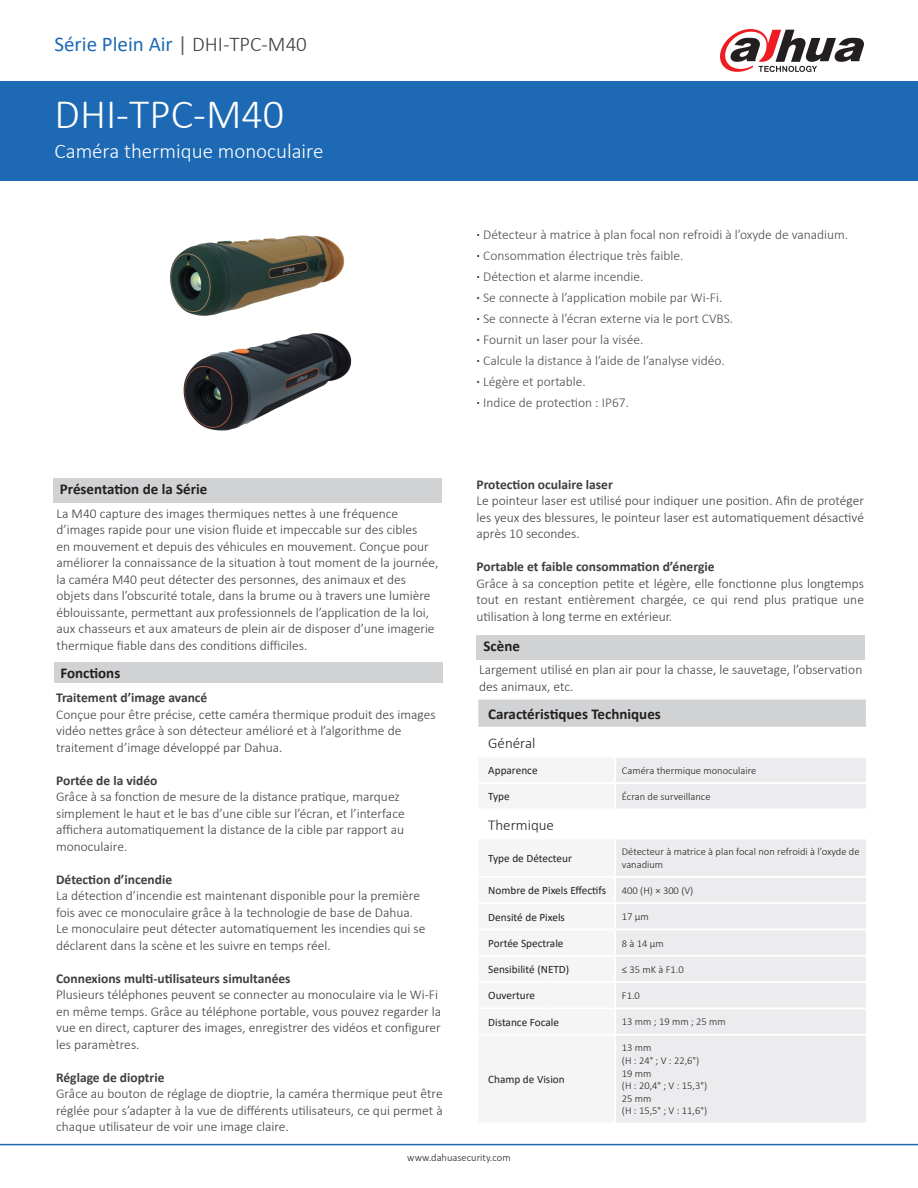
<style>
.page{position:relative;width:918px;height:1188px;background:#fff}
.page>*{position:absolute;margin:0;border:0;box-sizing:border-box;transform-origin:0 0}
.t1{font:300 42px "Calibri";color:#fff}
.t2{font:300 21px "Calibri";color:#fff}
.t3{font:21px "Calibri";color:#1e69b4}
.t4{font:700 15px "Calibri";color:#231f20}
.t5{font:300 15px "Calibri";color:#231f20}
.t6{font:300 13.5px/16.5px "Calibri";color:#3e3e3f}
.t7{font:300 13.5px "Calibri";color:#4a4b4c}
.t8{font:700 13.5px "Calibri";color:#3e3e3f}
.t9{font:11.25px "Calibri";color:#231f20}
.t10{font:300 10.5px/12.6px "Calibri";color:#231f20}
.s1{color:#636366}
.s2{font-weight:300;color:#3e3e3f}
.s3{font-weight:700;color:#3e3e3f}
</style>
<div class="page">
<div style="left:0;top:81px;width:918px;height:100px;background:#1e69b4"></div>
<hr style="left:0;top:1144px;width:918px;height:1px;background:#1e69b4">
<svg style="left:720px;top:29px;width:144px;height:43px"></svg>
<div style="left:54px;top:479px;width:388px;height:24px;background:#d1d2d4"></div>
<div style="left:476px;top:635px;width:389px;height:25px;background:#d1d2d4"></div>
<img style="left:170px;top:235px;width:175px;height:81px">
<img style="left:183px;top:333px;width:169px;height:98px">
<div style="left:616px;top:839px;width:250px;height:283px;background:#ececee"></div>
<div style="left:477px;top:982px;width:138px;height:26px;background:#f5f5f6"></div>
<div style="left:615px;top:982px;width:252px;height:26px;background:#ececee"></div>
<svg style="left:478px;top:700px;width:388px;height:108px"></svg>
<hr style="left:615px;top:876px;width:253px;height:2px;background:#fff">
<hr style="left:615px;top:902px;width:253px;height:2px;background:#fff">
<hr style="left:615px;top:929px;width:253px;height:1px;background:#fff">
<hr style="left:615px;top:955px;width:253px;height:2px;background:#fff">
<hr style="left:477px;top:981px;width:69px;height:2px;background:#fff">
<hr style="left:546px;top:981px;width:69px;height:2px;background:#fff">
<hr style="left:615px;top:981px;width:253px;height:2px;background:#fff">
<hr style="left:614px;top:983px;width:2px;height:24px;background:#fff">
<hr style="left:866px;top:983px;width:2px;height:24px;background:#fff">
<hr style="left:477px;top:1007px;width:69px;height:2px;background:#fff">
<hr style="left:546px;top:1007px;width:69px;height:2px;background:#fff">
<hr style="left:615px;top:1007px;width:253px;height:2px;background:#fff">
<hr style="left:615px;top:1034px;width:253px;height:2px;background:#fff">
<div style="left:54px;top:663px;width:389px;height:20px;background:#d1d2d4"></div>
<p class="t3" style="left:55px;top:30px;width:254px">Série Plein Air <span class="s1">|</span> <span class="s2">DHI-TPC-M40</span></p>
<p class="t1" style="left:55px;top:88px;width:231px">DHI-TPC-M40</p>
<p class="t2" style="left:55px;top:138px;width:270px">Caméra thermique monoculaire</p>
<p class="t4" style="left:60px;top:479px;width:149px">Présentation de la Série</p>
<p class="t6" style="left:57px;top:505px;width:383px">La M40 capture des images thermiques nettes à une fréquence d’images rapide pour une vision fluide et impeccable sur des cibles<br>en mouvement et depuis des véhicules en mouvement. Conçue pour améliorer la connaissance de la situation à tout moment de la journée, la caméra M40 peut détecter des personnes, des animaux et des objets dans l’obscurité totale, dans la brume ou à travers une lumière éblouissante, permettant aux professionnels de l’application de la loi, aux chasseurs et aux amateurs de plein air de disposer d’une imagerie thermique fiable dans des conditions difficiles.</p>
<p class="t4" style="left:60px;top:663px;width:61px">Fonctions</p>
<p class="t8" style="left:56px;top:688px;width:153px">Traitement d’image avancé</p>
<p class="t6" style="left:56px;top:706px;width:381px">Conçue pour être précise, cette caméra thermique produit des images vidéo nettes grâce à son détecteur amélioré et à l’algorithme de traitement d’image développé par Dahua.</p>
<p class="t8" style="left:56px;top:771px;width:103px">Portée de la vidéo</p>
<p class="t6" style="left:56px;top:789px;width:350px">Grâce à sa fonction de mesure de la distance pratique, marquez simplement le haut et le bas d’une cible sur l’écran, et l’interface affichera automatiquement la distance de la cible par rapport au monoculaire.</p>
<p class="t8" style="left:56px;top:870px;width:118px">Détection d’incendie</p>
<p class="t6" style="left:56px;top:888px;width:371px">La détection d’incendie est maintenant disponible pour la première fois avec ce monoculaire grâce à la technologie de base de Dahua.<br>Le monoculaire peut détecter automatiquement les incendies qui se déclarent dans la scène et les suivre en temps réel.</p>
<p class="t8" style="left:56px;top:969px;width:236px">Connexions multi-utilisateurs simultanées</p>
<p class="t6" style="left:56px;top:987px;width:387px">Plusieurs téléphones peuvent se connecter au monoculaire via le Wi-Fi en même temps. Grâce au téléphone portable, vous pouvez regarder la vue en direct, capturer des images, enregistrer des vidéos et configurer les paramètres.</p>
<p class="t8" style="left:56px;top:1068px;width:110px">Réglage de dioptrie</p>
<p class="t6" style="left:56px;top:1086px;width:388px;text-align:justify">Grâce au bouton de réglage de dioptrie, la caméra thermique peut être réglée pour s’adapter à la vue de différents utilisateurs, ce qui permet à chaque utilisateur de voir une image claire.</p>
<p class="t7" style="left:477px;top:226px;width:373px"><span class="s3">·</span> Détecteur à matrice à plan focal non refroidi à l’oxyde de vanadium.</p>
<p class="t7" style="left:477px;top:247px;width:208px"><span class="s3">·</span> Consommation électrique très faible.</p>
<p class="t7" style="left:477px;top:268px;width:168px"><span class="s3">·</span> Détection et alarme incendie.</p>
<p class="t7" style="left:477px;top:289px;width:247px"><span class="s3">·</span> Se connecte à l’application mobile par Wi-Fi.</p>
<p class="t7" style="left:477px;top:310px;width:258px"><span class="s3">·</span> Se connecte à l’écran externe via le port CVBS.</p>
<p class="t7" style="left:477px;top:331px;width:168px"><span class="s3">·</span> Fournit un laser pour la visée.</p>
<p class="t7" style="left:477px;top:352px;width:250px"><span class="s3">·</span> Calcule la distance à l’aide de l’analyse vidéo.</p>
<p class="t7" style="left:477px;top:373px;width:111px"><span class="s3">·</span> Légère et portable.</p>
<p class="t7" style="left:477px;top:394px;width:154px"><span class="s3">·</span> Indice de protection : IP67.</p>
<p class="t8" style="left:477px;top:475px;width:138px">Protection oculaire laser</p>
<p class="t6" style="left:477px;top:493px;width:389px;text-align:justify">Le pointeur laser est utilisé pour indiquer une position. Afin de protéger les yeux des blessures, le pointeur laser est automatiquement désactivé après 10 secondes.</p>
<p class="t8" style="left:477px;top:557px;width:240px">Portable et faible consommation d’énergie</p>
<p class="t6" style="left:477px;top:575px;width:389px;text-align:justify">Grâce à sa conception petite et légère, elle fonctionne plus longtemps tout en restant entièrement chargée, ce qui rend plus pratique une utilisation à long terme en extérieur.</p>
<p class="t4" style="left:484px;top:636px;width:38px">Scène</p>
<p class="t6" style="left:479px;top:661px;width:385px">Largement utilisé en plan air pour la chasse, le sauvetage, l’observation des animaux, etc.</p>
<p class="t4" style="left:488px;top:703px;width:174px">Caractéristiques Techniques</p>
<p class="t5" style="left:488px;top:734px;width:49px">Général</p>
<p class="t9" style="left:488px;top:763px;width:51px">Apparence</p>
<p class="t10" style="left:622px;top:764px;width:136px">Caméra thermique monoculaire</p>
<p class="t9" style="left:488px;top:789px;width:23px">Type</p>
<p class="t10" style="left:622px;top:790px;width:90px">Écran de surveillance</p>
<p class="t5" style="left:488px;top:815px;width:67px">Thermique</p>
<p class="t9" style="left:488px;top:850px;width:85px">Type de Détecteur</p>
<p class="t10" style="left:622px;top:845px;width:239px">Détecteur à matrice à plan focal non refroidi à l’oxyde de vanadium</p>
<p class="t9" style="left:488px;top:883px;width:119px">Nombre de Pixels Effectifs</p>
<p class="t10" style="left:622px;top:884px;width:73px">400 (H) × 300 (V)</p>
<p class="t9" style="left:488px;top:909px;width:78px">Densité de Pixels</p>
<p class="t10" style="left:622px;top:910px;width:29px">17 μm</p>
<p class="t9" style="left:488px;top:935px;width:77px">Portée Spectrale</p>
<p class="t10" style="left:622px;top:937px;width:44px">8 à 14 μm</p>
<p class="t9" style="left:488px;top:962px;width:83px">Sensibilité (NETD)</p>
<p class="t10" style="left:622px;top:963px;width:63px">≤ 35 mK à F1.0</p>
<p class="t9" style="left:488px;top:988px;width:48px">Ouverture</p>
<p class="t10" style="left:622px;top:989px;width:20px">F1.0</p>
<p class="t9" style="left:488px;top:1014px;width:72px">Distance Focale</p>
<p class="t10" style="left:622px;top:1016px;width:105px">13 mm ; 19 mm ; 25 mm</p>
<p class="t9" style="left:488px;top:1072px;width:78px">Champ de Vision</p>
<p class="t10" style="left:622px;top:1042px;width:31px">13 mm</p>
<p class="t10" style="left:622px;top:1054px;width:79px">(H : 24° ; V : 22,6°)</p>
<p class="t10" style="left:622px;top:1067px;width:31px">19 mm</p>
<p class="t10" style="left:622px;top:1079px;width:87px">(H : 20,4° ; V : 15,3°)</p>
<p class="t10" style="left:622px;top:1092px;width:31px">25 mm</p>
<p class="t10" style="left:622px;top:1105px;width:87px">(H : 15,5° ; V : 11,6°)</p>
<p class="t10" style="left:407px;top:1151px;width:105px">www.dahuasecurity.com</p>
</div>
